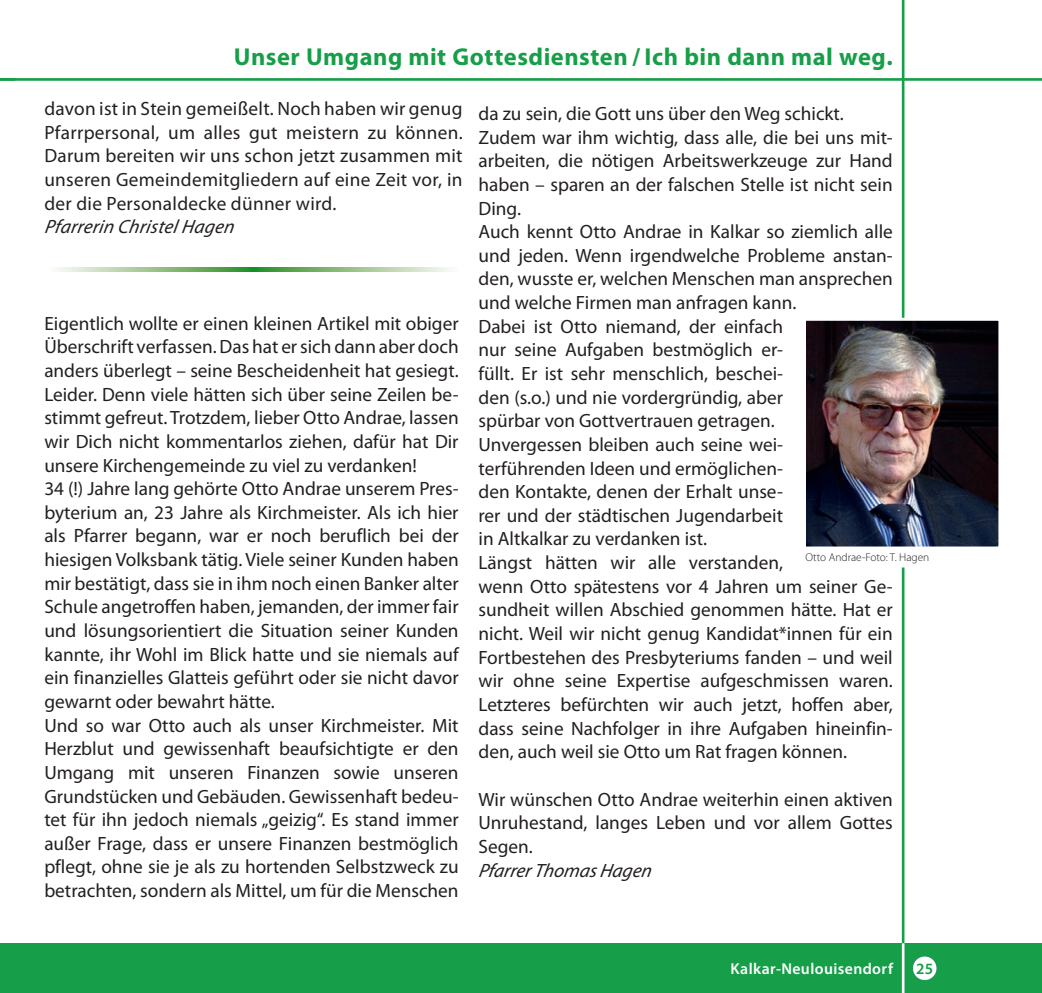
<style>
.page{position:relative;width:1042px;height:993px;background:#fff}
.page>*{position:absolute;margin:0;border:0;box-sizing:border-box;transform-origin:0 0}
.t1{font:700 24.5px "Myriad Pro";letter-spacing:.02em;color:#169e48}
.t2{font:19.25px/23.6px "Myriad Pro";color:#231f20}
.t3{font:italic 19.25px "Myriad Pro";color:#231f20}
.t4{font:600 15.75px "Myriad Pro";letter-spacing:.025em;color:#fff}
.t5{font:600 15.75px "Myriad Pro";color:#169e48}
.t6{font:300 11.38px "Myriad Pro";color:#231f20}
</style>
<div class="page">
<hr style="left:0;top:78px;width:1042px;height:3px;background:#169e48">
<hr style="left:902px;top:0;width:2px;height:950px;background:#169e48">
<div style="left:0;top:943px;width:1042px;height:49px;background:#169e48"></div>
<hr style="left:902px;top:943px;width:2px;height:49px;background:#fff">
<div style="left:913px;top:956px;width:23px;height:23px;background:#fff;border-radius:50%"></div>
<img style="left:806px;top:316px;width:193px;height:230px">
<svg style="left:806px;top:546px;width:192px;height:22px"></svg>
<svg style="left:56px;top:268px;width:395px;height:3px"></svg>
<p class="t1" style="left:234px;top:40px;width:660px">Unser Umgang mit Gottesdiensten / Ich bin dann mal weg.</p>
<p class="t2" style="left:44px;top:96px;width:420px;text-align:justify">davon ist in Stein gemeißelt. Noch haben wir genug Pfarrpersonal, um alles gut meistern zu können.<br>Darum bereiten wir uns schon jetzt zusammen mit unseren Gemeindemitgliedern auf eine Zeit vor, in der die Personaldecke dünner wird.</p>
<p class="t3" style="left:44px;top:215px;width:195px">Pfarrerin ChristelHagen</p>
<p class="t2" style="left:44px;top:311px;width:416px">Eigentlich wollte er einen kleinen Artikel mit obiger Überschrift verfassen. Das hat er sich dann aber doch anders überlegt – seine Bescheidenheit hat gesiegt.<br>Leider. Denn viele hätten sich über seine Zeilen be&shy;stimmt gefreut. Trotzdem, lieber Otto Andrae, lassen wir Dich nicht kommentarlos ziehen, dafür hat Dir unsere Kirchengemeinde zu viel zu verdanken!<br>34 (!) Jahre lang gehörte Otto Andrae unserem Pres&shy;byterium an, 23 Jahre als Kirchmeister. Als ich hier als Pfarrer begann, war er noch beruflich bei der hiesigen Volksbank tätig. Viele seiner Kunden haben mir bestätigt, dass sie in ihm noch einen Banker alter Schule angetroffen haben, jemanden, der immer fair und lösungsorientiert die Situation seiner Kunden kannte, ihr Wohl im Blick hatte und sie niemals auf ein finanzielles Glatteis geführt oder sie nicht davor gewarnt oder bewahrt hätte.<br>Und so war Otto auch als unser Kirchmeister. Mit Herzblut und gewissenhaft beaufsichtigte er den Umgang mit unseren Finanzen sowie unseren Grundstücken und Gebäuden. Gewissenhaft bedeu&shy;tet für ihn jedoch niemals „geizig“. Es stand immer außer Frage, dass er unsere Finanzen bestmöglich pflegt, ohne sie je als zu hortenden Selbstzweck zu betrachten, sondern als Mittel, um für die Menschen</p>
<p class="t2" style="left:478px;top:101px;width:416px">da zu sein, die Gott uns über den Weg schickt.<br>Zudem war ihm wichtig, dass alle, die bei uns mit&shy;arbeiten, die nötigen Arbeitswerkzeuge zur Hand haben – sparen an der falschen Stelle ist nicht sein Ding.<br>Auch kennt Otto Andrae in Kalkar so ziemlich alle und jeden. Wenn irgendwelche Probleme anstan&shy;den, wusste er, welchen Menschen man ansprechen und welche Firmen man anfragen kann.<br>Dabei ist Otto niemand, der einfach<br>nur seine Aufgaben bestmöglich er-<br>füllt. Er ist sehr menschlich, beschei-<br>den (s.o.) und nie vordergründig, aber<br>spürbar von Gottvertrauen getragen.<br>Unvergessen bleiben auch seine wei&shy;terführenden Ideen und ermöglichen-<br>den Kontakte, denen der Erhalt unse-<br>rer und der städtischen Jugendarbeit<br>in Altkalkar zu verdanken ist.<br>Längst hätten wir alle verstanden,<br>wenn Otto spätestens vor 4 Jahren um seiner Ge&shy;sundheit willen Abschied genommen hätte. Hat er nicht. Weil wir nicht genug Kandidat*innen für ein Fortbestehen des Presbyteriums fanden – und weil wir ohne seine Expertise aufgeschmissen waren.<br>Letzteres befürchten wir auch jetzt, hoffen aber, dass seine Nachfolger in ihre Aufgaben hineinfin&shy;den, auch weil sie Otto um Rat fragen können.</p>
<p class="t2" style="left:478px;top:786px;width:416px;text-align:justify">Wir wünschen Otto Andrae weiterhin einen aktiven Unruhestand, langes Leben und vor allem Gottes Segen.</p>
<p class="t3" style="left:478px;top:858px;width:178px">PfarrerThomasHagen</p>
<p class="t6" style="left:805px;top:550px;width:125px">Otto Andrae-Foto: T. Hagen</p>
<p class="t4" style="left:730px;top:958px;width:164px">Kalkar-Neulouisendorf</p>
<p class="t5" style="left:916px;top:958px;width:19px">25</p>
</div>
